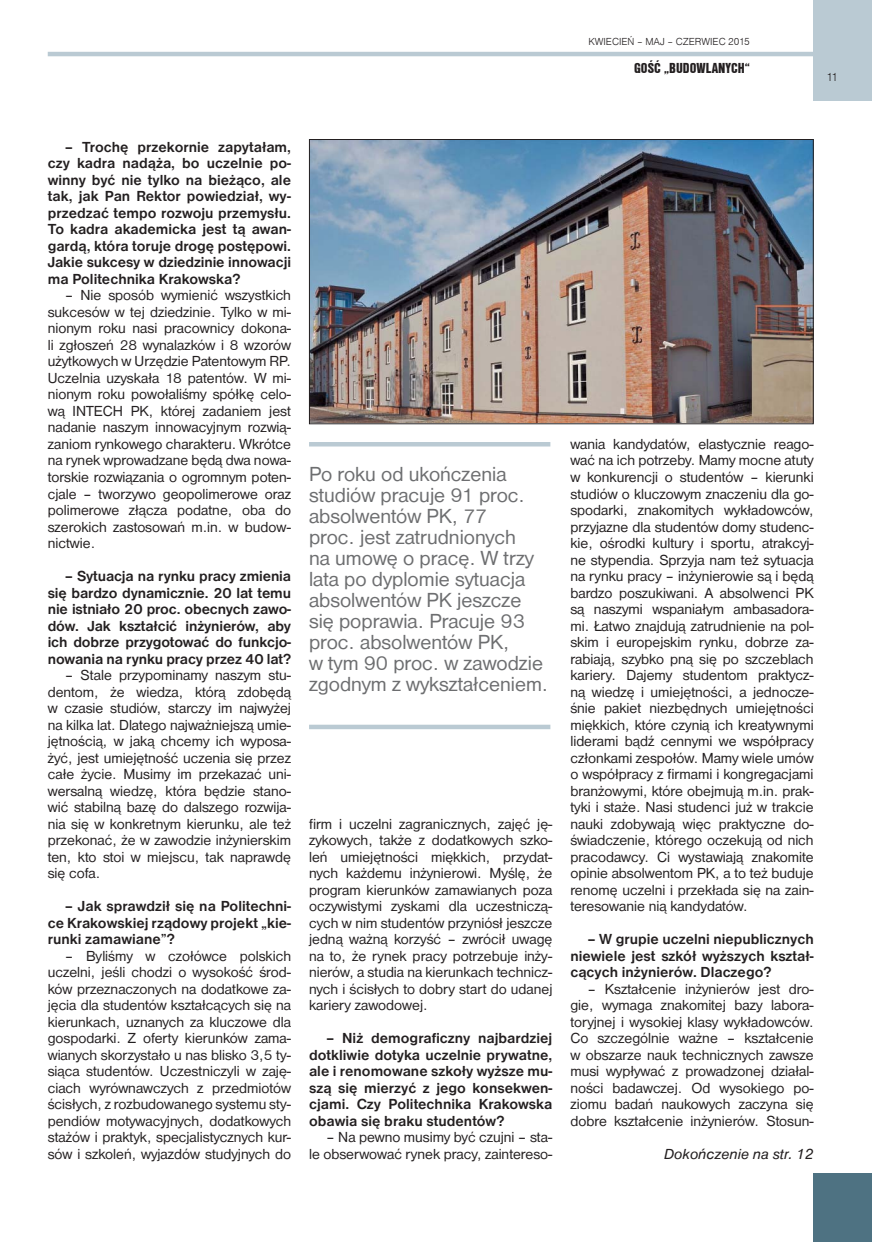
<style>
.page{position:relative;width:872px;height:1242px;background:#fff}
.page>*{position:absolute;margin:0;border:0;box-sizing:border-box;transform-origin:0 0}
.t1{font:21px/21px "Nimbus San D";color:#6d6e70}
.t2{font:15px/16.5px "Nimbus San D";color:#231f20;text-align:justify}
.t3{font:700 15px/16.5px "Nimbus San D";color:#231f20;text-align:justify}
.t4{font:italic 15px "Nimbus San D";color:#231f20}
.t5{font:15px "Nimbus San D Blac Cond";color:#231f20}
.t6{font:12px "Nimbus San D Ligh";color:#231f20}
.t7{font:10.5px "Nimbus San D Ligh";color:#231f20}
</style>
<div class="page">
<div style="left:813px;top:1172px;width:58px;height:69px;background:#4e7282"></div>
<hr style="left:48px;top:52px;width:765px;height:4px;background:#bacad3">
<div style="left:813px;top:0;width:58px;height:101px;background:#bacad3"></div>
<hr style="left:309px;top:442px;width:241px;height:4px;background:#bacad3">
<div style="left:309px;top:724px;width:241px;height:5px;background:#bacad3"></div>
<img style="left:311px;top:141px;width:500px;height:281px">
<div style="left:309px;top:139px;width:504px;height:285px;border:1px solid #231f20"></div>
<p class="t7" style="left:588px;top:36px;width:163px">KWIECIEŃ – MAJ – CZERWIEC 2015</p>
<p class="t5" style="left:634px;top:59px;width:117px">GOŚĆ „BUDOWLANYCH“</p>
<p class="t6" style="left:826px;top:69px;width:13px">11</p>
<p class="t3" style="left:48px;top:139px;width:245px;text-indent:17px">– Trochę przekornie zapytałam, czy kadra nadąża, bo uczelnie po&shy;winny być nie tylko na bieżąco, ale tak, jak Pan Rektor powiedział, wy&shy;przedzać tempo rozwoju przemysłu.<br>To kadra akademicka jest tą awan&shy;gardą, która toruje drogę postępowi.<br>Jakie sukcesy w dziedzinie innowacji ma Politechnika Krakowska?</p>
<p class="t2" style="left:48px;top:287px;width:245px;text-indent:17px">– Nie sposób wymienić wszystkich sukcesów w tej dziedzinie. Tylko w mi&shy;nionym roku nasi pracownicy dokona&shy;li zgłoszeń 28 wynalazków i 8 wzorów użytkowych w Urzędzie Patentowym RP.<br>Uczelnia uzyskała 18 patentów. W mi&shy;nionym roku powołaliśmy spółkę celo&shy;wą INTECH PK, której zadaniem jest nadanie naszym innowacyjnym rozwią&shy;zaniom rynkowego charakteru. Wkrótce na rynek wprowadzane będą dwa nowa&shy;torskie rozwiązania o ogromnym poten&shy;cjale – tworzywo geopolimerowe oraz polimerowe złącza podatne, oba do szerokich zastosowań m.in. w budow&shy;nictwie.</p>
<p class="t3" style="left:48px;top:568px;width:245px;text-indent:17px">– Sytuacja na rynku pracy zmienia się bardzo dynamicznie. 20 lat temu nie istniało 20 proc. obecnych zawo&shy;dów. Jak kształcić inżynierów, aby ich dobrze przygotować do funkcjo&shy;nowania na rynku pracy przez 40 lat?</p>
<p class="t2" style="left:48px;top:667px;width:245px;text-indent:17px">– Stale przypominamy naszym stu&shy;dentom, że wiedza, którą zdobędą w czasie studiów, starczy im najwyżej na kilka lat. Dlatego najważniejszą umie&shy;jętnością, w jaką chcemy ich wyposa&shy;żyć, jest umiejętność uczenia się przez całe życie. Musimy im przekazać uni&shy;wersalną wiedzę, która będzie stano&shy;wić stabilną bazę do dalszego rozwija&shy;nia się w konkretnym kierunku, ale też przekonać, że w zawodzie inżynierskim ten, kto stoi w miejscu, tak naprawdę się cofa.</p>
<p class="t3" style="left:48px;top:898px;width:245px;text-indent:17px">– Jak sprawdził się na Politechni&shy;ce Krakowskiej rządowy projekt „kie&shy;runki zamawiane”?</p>
<p class="t2" style="left:48px;top:947px;width:245px;text-indent:17px">– Byliśmy w czołówce polskich uczelni, jeśli chodzi o wysokość środ&shy;ków przeznaczonych na dodatkowe za&shy;jęcia dla studentów kształcących się na kierunkach, uznanych za kluczowe dla gospodarki. Z oferty kierunków zama&shy;wianych skorzystało u nas blisko 3,5 ty&shy;siąca studentów. Uczestniczyli w zaję&shy;ciach wyrównawczych z przedmiotów ścisłych, z rozbudowanego systemu sty&shy;pendiów motywacyjnych, dodatkowych stażów i praktyk, specjalistycznych kur&shy;sów i szkoleń, wyjazdów studyjnych do</p>
<p class="t1" style="left:309px;top:463px;width:241px">Po roku od ukończenia studiów pracuje 91 proc. absolwentów PK, 77<br>proc. jest zatrudnionych<br>na umowę o pracę. W trzy lata po dyplomie sytuacja absolwentów PK jeszcze się poprawia. Pracuje 93 proc. absolwentów PK,<br>w tym 90 proc. w zawodzie zgodnym z wykształceniem.</p>
<p class="t2" style="left:309px;top:815px;width:245px">firm i uczelni zagranicznych, zajęć ję&shy;zykowych, także z dodatkowych szko&shy;leń umiejętności miękkich, przydat&shy;nych każdemu inżynierowi. Myślę, że program kierunków zamawianych poza oczywistymi zyskami dla uczestniczą&shy;cych w nim studentów przyniósł jeszcze jedną ważną korzyść – zwrócił uwagę na to, że rynek pracy potrzebuje inży&shy;nierów, a studia na kierunkach technicz&shy;nych i ścisłych to dobry start do udanej kariery zawodowej.</p>
<p class="t3" style="left:309px;top:1030px;width:245px;text-indent:17px">– Niż demograficzny najbardziej dotkliwie dotyka uczelnie prywatne, ale i renomowane szkoły wyższe mu&shy;szą się mierzyć z jego konsekwen&shy;cjami. Czy Politechnika Krakowska obawia się braku studentów?</p>
<p class="t2" style="left:309px;top:1129px;width:245px;text-align:right">– Na pewno musimy być czujni – sta-<br>le obserwować rynek pracy, zaintereso-</p>
<p class="t2" style="left:570px;top:436px;width:245px">wania kandydatów, elastycznie reago&shy;wać na ich potrzeby. Mamy mocne atuty w konkurencji o studentów – kierunki studiów o kluczowym znaczeniu dla go&shy;spodarki, znakomitych wykładowców, przyjazne dla studentów domy studenc&shy;kie, ośrodki kultury i sportu, atrakcyj&shy;ne stypendia. Sprzyja nam też sytuacja na rynku pracy – inżynierowie są i będą bardzo poszukiwani. A absolwenci PK są naszymi wspaniałym ambasadora&shy;mi. Łatwo znajdują zatrudnienie na pol&shy;skim i europejskim rynku, dobrze za&shy;rabiają, szybko pną się po szczeblach kariery. Dajemy studentom praktycz&shy;ną wiedzę i umiejętności, a jednocze&shy;śnie pakiet niezbędnych umiejętności miękkich, które czynią ich kreatywnymi liderami bądź cennymi we współpracy członkami zespołów. Mamy wiele umów o współpracy z firmami i kongregacjami branżowymi, które obejmują m.in. prak&shy;tyki i staże. Nasi studenci już w trakcie nauki zdobywają więc praktyczne do&shy;świadczenie, którego oczekują od nich pracodawcy. Ci wystawiają znakomite opinie absolwentom PK, a to też buduje renomę uczelni i przekłada się na zain&shy;teresowanie nią kandydatów.</p>
<p class="t3" style="left:570px;top:931px;width:245px;text-indent:17px">– W grupie uczelni niepublicznych niewiele jest szkół wyższych kształ&shy;cących inżynierów. Dlaczego?</p>
<p class="t2" style="left:570px;top:980px;width:245px;text-indent:17px">– Kształcenie inżynierów jest dro&shy;gie, wymaga znakomitej bazy labora&shy;toryjnej i wysokiej klasy wykładowców.<br>Co szczególnie ważne – kształcenie w obszarze nauk technicznych zawsze musi wypływać z prowadzonej działal&shy;ności badawczej. Od wysokiego po&shy;ziomu badań naukowych zaczyna się dobre kształcenie inżynierów. Stosun-</p>
<p class="t4" style="left:664px;top:1144px;width:151px">Dokończenie na str. 12</p>
</div>
